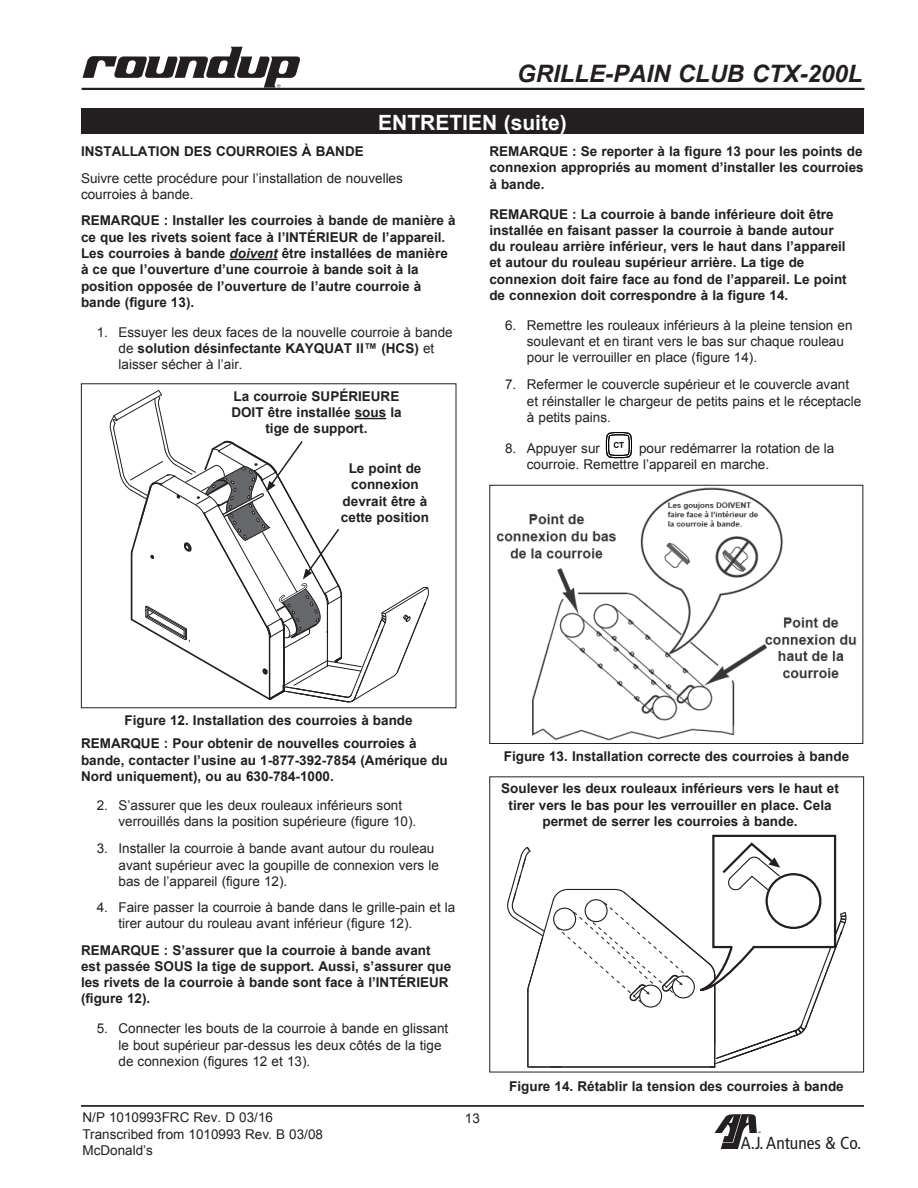
<style>
.page{position:relative;width:918px;height:1188px;background:#fff}
.page>*{position:absolute;margin:0;border:0;box-sizing:border-box;transform-origin:0 0}
.t1{font:italic 700 24px "Arial";color:#231f20}
.t2{font:700 21px "Arial";color:#fff}
.t3{font:condensed 17.4px "Frutiger LT Std";color:#231f20}
.t4{font:700 13.5px/16.2px "Arial";color:#231f20}
.t5{font:13.5px/16.2px "Arial";color:#231f20}
.s1{font-style:italic}
.s2{font-weight:700}
.s3{font-weight:400}
</style>
<div class="page">
<hr style="left:82px;top:88px;width:783px;height:2px;background:#231f20">
<hr style="left:81px;top:1105px;width:783px;height:2px;background:#231f20">
<svg style="left:82px;top:47px;width:218px;height:41px"></svg>
<svg style="left:714px;top:1114px;width:47px;height:35px"></svg>
<div style="left:81px;top:109px;width:783px;height:25px;background:#231f20"></div>
<svg style="left:507px;top:834px;width:340px;height:234px"></svg>
<div style="left:489px;top:776px;width:375px;height:296px;border:1px solid #231f20"></div>
<hr style="left:230px;top:259px;width:48px;height:1px;background:#231f20">
<img style="left:496px;top:487px;width:361px;height:254px">
<div style="left:489px;top:485px;width:374px;height:259px;border:1px solid #231f20"></div>
<svg style="left:110px;top:390px;width:319px;height:313px"></svg>
<svg style="left:605px;top:432px;width:27px;height:27px"></svg>
<h1 class="t1" style="left:517px;top:57px;width:345px">GRILLE-PAIN CLUB CTX-200L</h1>
<h2 class="t2" style="left:378px;top:109px;width:190px">Entretien (suite)</h2>
<p class="t4" style="left:81px;top:143px;width:284px">Installation des courroies à bande</p>
<p class="t5" style="left:81px;top:170px;width:323px">Suivre cette procédure pour l’installation de nouvelles courroies à bande.</p>
<p class="t4" style="left:81px;top:213px;width:41px">REMARQUE</p>
<p class="t4" style="left:81px;top:213px;width:376px;text-indent:83px">: Installer les courroies à bande de manière à ce que les rivets soient face à l’INTÉRIEUR</p>
<p class="t4" style="left:81px;top:229px;width:368px;text-indent:281px">de l’appareil.<br>Les courroies à bande <span class="s1">DOIVENT</span> être installées de manière à ce que l’ouverture d’une courroie à bande soit à la position opposée de l’ouverture de l’autre courroie à bande (figure 13).</p>
<p class="t5" style="left:119px;top:324px;width:336px;text-indent:-22px">1. Essuyer les deux faces de la nouvelle courroie à bande de <span class="s2">solution désinfectante KAYQUA</span></p>
<p class="t4" style="left:344px;top:340px;width:92px">T II ™ (HCS) <span class="s3">et</span></p>
<p class="t5" style="left:119px;top:356px;width:126px">laisser sécher à l’air.</p>
<p class="t4" style="left:234px;top:388px;width:88px">La courroie SUP</p>
<p class="t4" style="left:339px;top:388px;width:19px">ÉRIEURE</p>
<p class="t4" style="left:231px;top:405px;width:172px">DOIT être installée sous la</p>
<p class="t4" style="left:265px;top:421px;width:104px">tige de support.</p>
<p class="t4" style="left:341px;top:461px;width:90px;text-align:center">Le point de connexion devrait être à cette position</p>
<p class="t4" style="left:489px;top:144px;width:376px;text-align:justify;text-indent:83px">: Se reporter à la figure 13 pour les points de connexion appropriés au moment d’installer les courroies à bande.</p>
<p class="t4" style="left:489px;top:206px;width:41px">REMARQUE</p>
<p class="t4" style="left:489px;top:144px;width:41px">REMARQUE</p>
<p class="t4" style="left:489px;top:206px;width:359px;text-indent:83px">: La courroie à bande inférieure doit être installée en faisant passer la courroie à bande autour du rouleau arrière inférieur, vers le haut dans l’appareil et autour du rouleau supérieur arrière. La tige de connexion doit faire face au fond de l’appareil. Le point de connexion doit correspondre à la figure 14.</p>
<p class="t5" style="left:527px;top:317px;width:327px;text-indent:-22px">6. Remettre les rouleaux inférieurs à la pleine tension en soulevant et en tirant vers le bas sur chaque rouleau pour le verrouiller en place (figure 14).</p>
<p class="t5" style="left:527px;top:377px;width:336px;text-indent:-22px">7. Refermer le couvercle supérieur et le couvercle avant et réinstaller le chargeur de petits pains et le réceptacle à petits pains.</p>
<p class="t5" style="left:527px;top:440px;width:309px;text-indent:-22px">8. Appuyer sur <sup>CT</sup> pour redémarrer la rotation de la courroie. Remettre l’appareil en marche.</p>
<p class="t4" style="left:125px;top:712px;width:290px">Figure 12. Installation des courroies à bande</p>
<p class="t4" style="left:81px;top:736px;width:368px;text-indent:83px">: Pour obtenir de nouvelles courroies à bande, contacter l’usine au 1-877-392-7854 (Amérique du<br>Nord uniquement), ou au 630-784-1000.</p>
<p class="t5" style="left:119px;top:797px;width:299px;text-indent:-22px">2. S’assurer que les deux rouleaux inférieurs sont verrouillés dans la position supérieure (figure 10).</p>
<p class="t5" style="left:119px;top:841px;width:322px;text-indent:-22px">3. Installer la courroie à bande avant autour du rouleau avant supérieur avec la goupille de connexion vers le bas de l’appareil (figure 12).</p>
<p class="t5" style="left:119px;top:899px;width:338px;text-indent:-22px">4. Faire passer la courroie à bande dans le grille-pain et la tirer autour du rouleau avant inférieur (figure 12).</p>
<p class="t4" style="left:81px;top:942px;width:41px">REMARQUE</p>
<p class="t4" style="left:164px;top:942px;width:268px">: S’assurer que la courroie à bande avant</p>
<p class="t4" style="left:81px;top:959px;width:84px">est passée SOUS</p>
<p class="t4" style="left:81px;top:736px;width:41px">REMARQUE</p>
<p class="t4" style="left:81px;top:959px;width:372px;text-indent:116px">la tige de support. Aussi, s’assurer que les rivets de la courroie à bande sont face à l’INTÉRIEUR (figure 12).</p>
<p class="t5" style="left:119px;top:1021px;width:331px;text-indent:-22px">5. Connecter les bouts de la courroie à bande en glissant le bout supérieur par-dessus les deux côtés de la tige de connexion (figures 12 et 13).</p>
<p class="t4" style="left:504px;top:749px;width:347px">Figure 13. Installation correcte des courroies à bande</p>
<p class="t4" style="left:501px;top:781px;width:339px;text-align:center">Soulever les deux rouleaux inférieurs vers le haut et tirer vers le bas pour les verrouiller en place. Cela permet de serrer les courroies à bande.</p>
<p class="t4" style="left:509px;top:1079px;width:336px">Figure 14. Rétablir la tension des courroies à bande</p>
<p class="t5" style="left:82px;top:1110px;width:192px">N/P 1010993FRC Rev. D 03/16</p>
<p class="t5" style="left:465px;top:1110px;width:17px">13</p>
<p class="t5" style="left:82px;top:1126px;width:242px">Transcribed from 1010993 Rev. B 03/08<br>McDonald’s</p>
<p class="t3" style="left:741px;top:1133px;width:122px">A.J. Antunes &amp; Co.</p>
</div>
